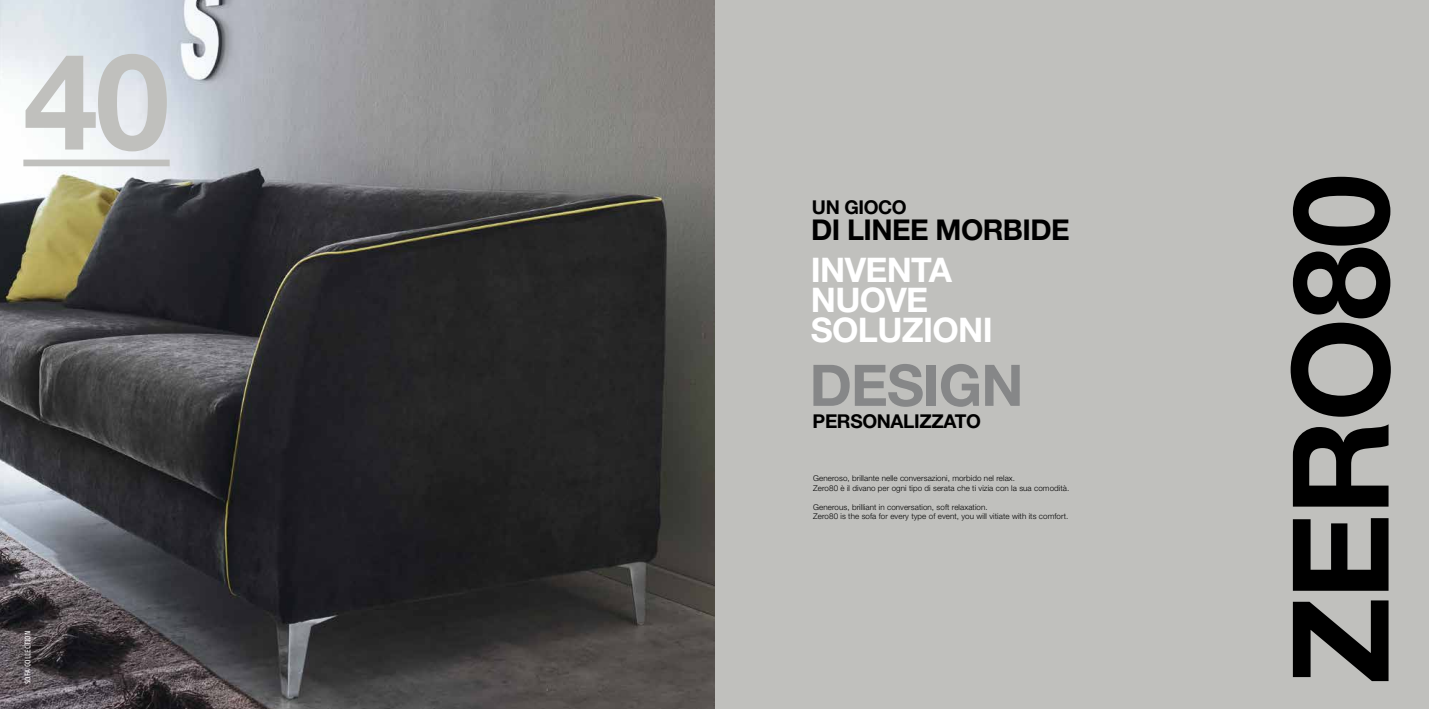
<style>
.page{position:relative;width:1429px;height:709px;background:#fff}
.page>*{position:absolute;margin:0;border:0;box-sizing:border-box;transform-origin:0 0}
.t1{font:700 133.9px "Helvetica Neue LT Std";letter-spacing:-.02em;color:#000}
.t2{font:700 133.9px "Helvetica Neue LT Std";color:#c0c0bd}
.t3{font:700 57.4px "Helvetica Neue LT Std";letter-spacing:-.02em;color:#868788}
.t4{font:700 33.9px/30px "Helvetica Neue LT Std";letter-spacing:-.02em;color:#fff}
.t5{font:700 28.7px "Helvetica Neue LT Std";letter-spacing:-.02em;color:#000}
.t6{font:700 19.1px "Helvetica Neue LT Std";letter-spacing:-.02em;color:#000}
.t7{font:300 8px/9.5px "Helvetica Neue LT Std";letter-spacing:.01em;color:#000}
.t8{font:8px "Share";color:#fff}
</style>
<div class="page">
<div style="left:714px;top:0;width:715px;height:709px;background:#c0c0bd"></div>
<img style="left:0;top:0;width:714px;height:709px">
<div style="left:23px;top:160px;width:147px;height:6px;background:#c0c0bd"></div>
<h1 class="t2" style="left:23px;top:19px;width:148px">40</h1>
<p class="t8" style="left:24px;top:684px;width:55px;rotate:-90deg">SOFA COLLECTION</p>
<h3 class="t6" style="left:812px;top:195px;width:96px">UN GIOCO</h3>
<h3 class="t5" style="left:811px;top:211px;width:260px">DI LINEE MORBIDE</h3>
<h3 class="t4" style="left:811px;top:254px;width:183px">INVENTA<br>NUOVE<br>SOLUZIONI</h3>
<h2 class="t3" style="left:809px;top:350px;width:216px">DESIGN</h2>
<h3 class="t6" style="left:812px;top:410px;width:170px">PERSONALIZZATO</h3>
<p class="t7" style="left:813px;top:473px;width:258px">Generoso, brillante nelle conversazioni, morbido nel relax.<br>Zero80 è il divano per ogni tipo di serata che ti vizia con la sua comodità.</p>
<p class="t7" style="left:813px;top:502px;width:257px">Generous, brilliant in conversation, soft relaxation.<br>Zero80 is the sofa for every type of event, you will vitiate with its comfort.</p>
<h1 class="t1" style="left:1258px;top:684px;width:511px;rotate:-90deg">ZERO80</h1>
</div>
